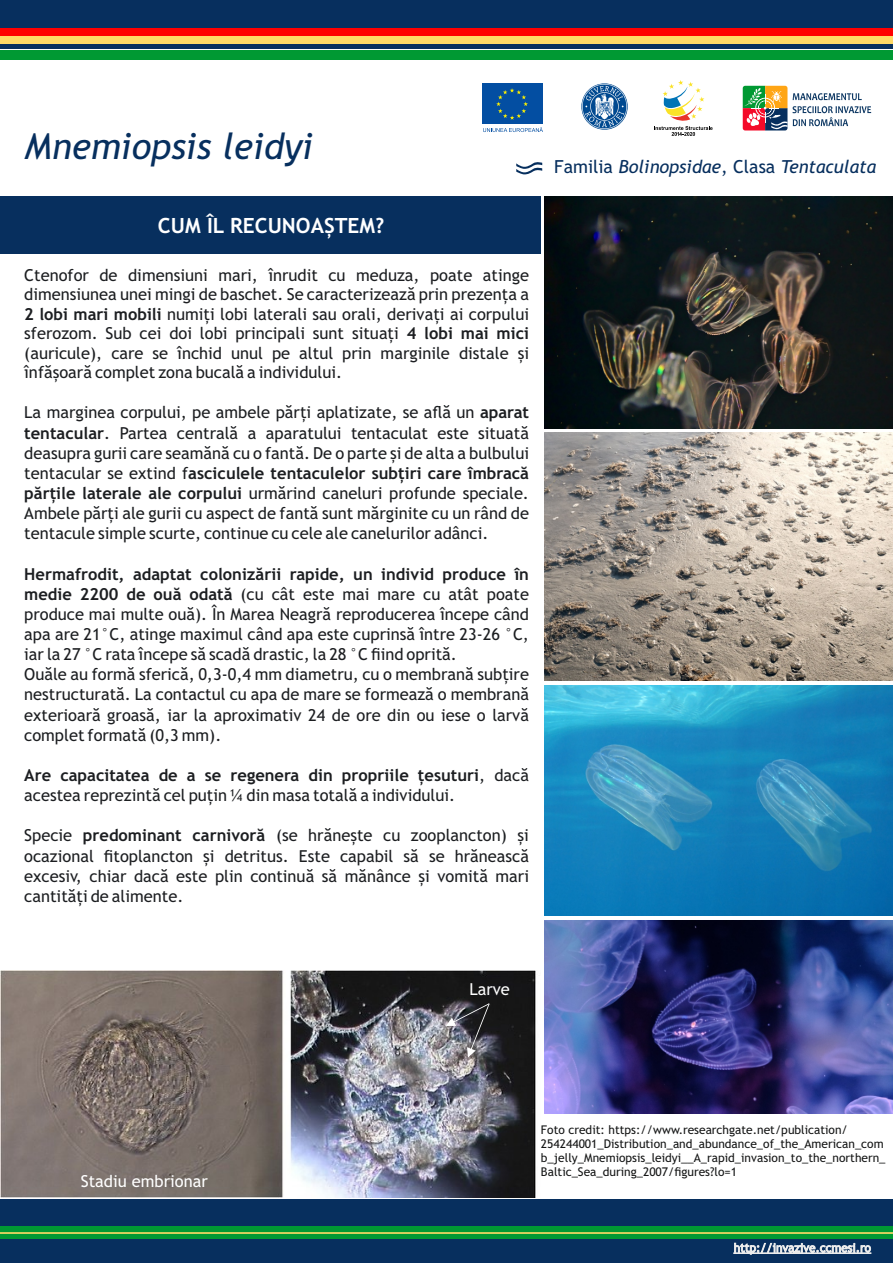
<style>
.page{position:relative;width:893px;height:1263px;background:#fff}
.page>*{position:absolute;margin:0;border:0;box-sizing:border-box;transform-origin:0 0}
.t1{font:italic 36px "Trebuchet MS";color:#072f5e}
.t2{font:700 21px "Trebuchet MS";color:#fff}
.t3{font:italic 18px "Trebuchet MS";color:#072f5e}
.t4{font:16.5px/20.1px "Trebuchet MS";color:#1c1e21;text-align:justify}
.t5{font:16.5px "Trebuchet MS";color:#fff}
.t6{font:12px/14px "Trebuchet MS";color:#151616}
.s1{font-weight:700}
.s2{font-style:normal}
</style>
<div class="page">
<div style="left:0;top:0;width:893px;height:48px;background:#072f5e"></div>
<div style="left:0;top:28px;width:893px;height:16px;background:#ffd966"></div>
<div style="left:0;top:28px;width:893px;height:8px;background:#f00"></div>
<div style="left:0;top:50px;width:893px;height:10px;background:#093"></div>
<svg style="left:581px;top:83px;width:47px;height:47px"></svg>
<svg style="left:654px;top:80px;width:59px;height:56px"></svg>
<div style="left:482px;top:84px;width:61px;height:40px;background:#034ea2"></div>
<svg style="left:496px;top:88px;width:32px;height:32px"></svg>
<svg style="left:483px;top:127px;width:60px;height:5px"></svg>
<svg style="left:742px;top:86px;width:129px;height:44px"></svg>
<div style="left:0;top:196px;width:540px;height:58px;background:#072f5e"></div>
<div style="left:0;top:1200px;width:893px;height:63px;background:#072f5e"></div>
<div style="left:0;top:1226px;width:893px;height:12px;background:#093"></div>
<hr style="left:0;top:1232px;width:893px;height:2px;background:#ffd966">
<svg style="left:733px;top:1243px;width:138px;height:11px"></svg>
<svg style="left:516px;top:162px;width:26px;height:12px"></svg>
<img style="left:545px;top:196px;width:348px;height:232px">
<img style="left:545px;top:433px;width:348px;height:247px">
<img style="left:0;top:970px;width:536px;height:227px">
<img style="left:545px;top:685px;width:348px;height:231px">
<img style="left:545px;top:920px;width:348px;height:194px">
<svg style="left:446px;top:1003px;width:44px;height:54px;background:#63626a"></svg>
<h1 class="t1" style="left:25px;top:132px;width:290px">Mnemiopsis leidyi</h1>
<p class="t2" style="left:158px;top:217px;width:228px">CUM ÎL RECUNOAȘTEM?</p>
<p class="t4" style="left:24px;top:267px;width:506px;line-height:19.4px">Ctenofor de dimensiuni mari, înrudit cu meduza, poate atinge dimensiunea unei mingi de baschet. Se caracterizează prin prezența a <span class="s1">2 lobi mari mobili</span> numiți lobi laterali sau orali, derivați ai corpului sferozom. Sub cei doi lobi principali sunt situați <span class="s1">4 lobi mai mici </span>(auricule), care se închid unul pe altul prin marginile distale și înfășoară complet zona bucală a individului.</p>
<p class="t4" style="left:24px;top:404px;width:506px">La marginea corpului, pe ambele părți aplatizate, se află un <span class="s1">aparat tentacular</span>. Partea centrală a aparatului tentaculat este situată deasupra gurii care seamănă cu o fantă. De o parte și de alta a bulbului tentacular se extind f<span class="s1">asciculele tentaculelor subțiri care îmbracă părțile laterale ale corpului</span> urmărind caneluri profunde speciale.<br>Ambele părți ale gurii cu aspect de fantă sunt mărginite cu un rând de tentacule simple scurte, continue cu cele ale canelurilor adânci.</p>
<p class="t4" style="left:24px;top:565px;width:506px;text-align:left"><span class="s1">Hermafrodit, adaptat colonizării rapide, un individ produce în medie 2200 de ouă odată</span> (cu cât este mai mare cu atât poate produce mai multe ouă). În Marea Neagră reproducerea începe când apa are 21°C, atinge maximul când apa este cuprinsă între 23-26 °C, iar la 27 °C rata începe să scadă drastic, la 28 °C fiind oprită.<br>Ouăle au formă sferică, 0,3-0,4 mm diametru, cu o membrană subțire nestructurată. La contactul cu apa de mare se formează o membrană exterioară groasă, iar la aproximativ 24 de ore din ou iese o larvă complet formată (0,3 mm).</p>
<p class="t4" style="left:24px;top:766px;width:506px"><span class="s1">Are capacitatea de a se regenera din propriile țesuturi</span>, dacă acestea reprezintă cel puțin ¼ din masa totală a individului.</p>
<p class="t4" style="left:24px;top:827px;width:506px">Specie <span class="s1">predominant carnivoră</span> (se hrănește cu zooplancton) și ocazional fitoplancton și detritus. Este capabil să se hrănească excesiv, chiar dacă este plin continuă să mănânce și vomită mari cantități de alimente.</p>
<p class="t3" style="left:554px;top:160px;width:323px"><span class="s2">Familia</span> Bolinopsidae<span class="s2">, Clasa</span> Tentaculata</p>
<p class="t5" style="left:469px;top:982px;width:42px">Larve</p>
<p class="t5" style="left:81px;top:1175px;width:128px">Stadiu embrionar</p>
<p class="t6" style="left:541px;top:1124px;width:346px">Foto credit: https://www.researchgate.net/publication/ 254244001_Distribution_and_abundance_of_the_American_com b_jelly_Mnemiopsis_leidyi__A_rapid_invasion_to_the_northern_ Baltic_Sea_during_2007/figures?lo=1</p>
</div>
